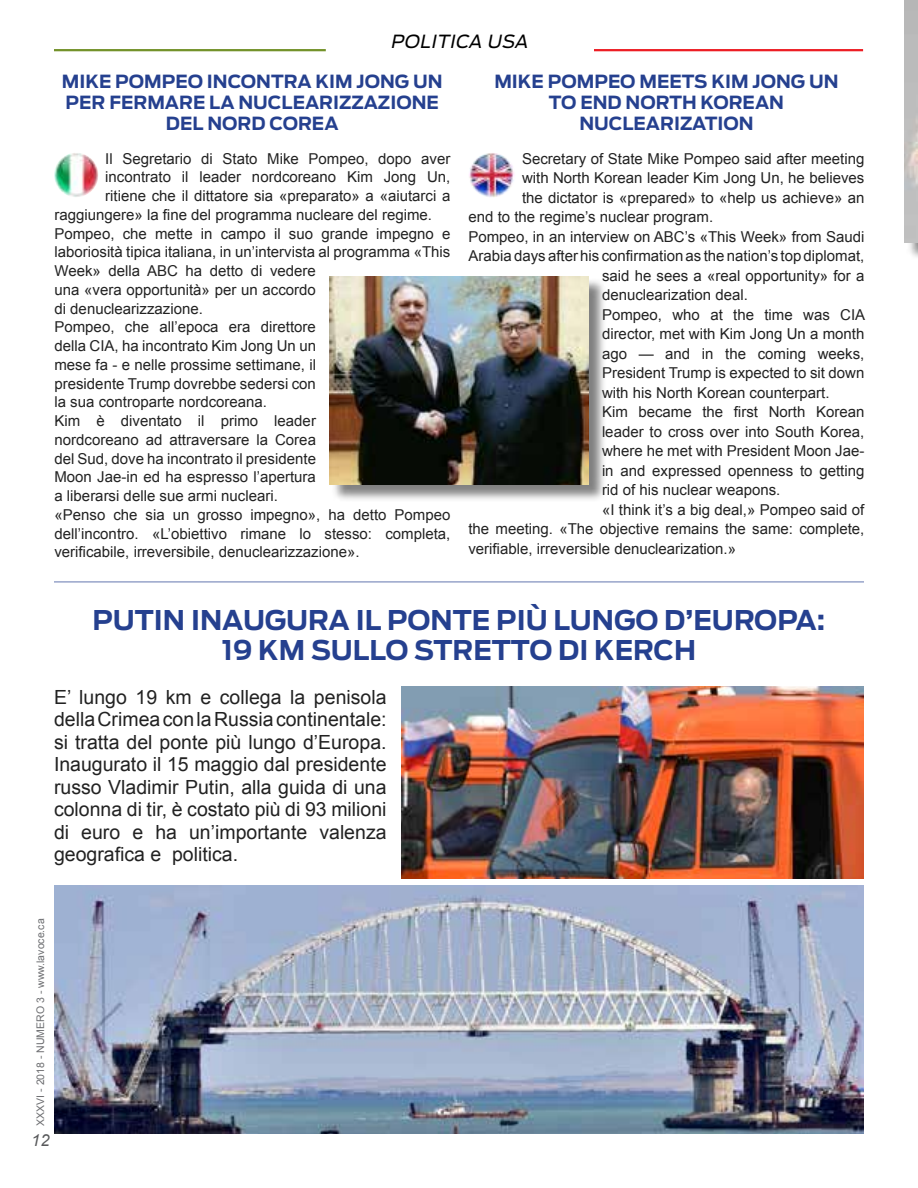
<style>
.page{position:relative;width:918px;height:1188px;background:#fff}
.page>*{position:absolute;margin:0;border:0;box-sizing:border-box;transform-origin:0 0}
.t1{font:700 27px/30px "Antenna";color:#25408f;text-align:center}
.t2{font:19.5px/22.5px "Arial";color:#222;text-align:justify}
.t3{font:700 18px/21px "Antenna";color:#25408f;text-align:center}
.t4{font:italic 18px "Antenna";color:#000}
.t5{font:italic 16.5px "Arial";color:#58595b}
.t6{font:15px "Arial";color:#222}
.t7{font:10.5px "Arial";color:#6d6e71}
</style>
<div class="page">
<hr style="left:54px;top:49px;width:272px;height:2px;background:#73922a">
<hr style="left:594px;top:49px;width:269px;height:2px;background:#ed1d24">
<div style="left:331px;top:277px;width:275px;height:225px;background:#000;opacity:.5"></div>
<img style="left:330px;top:276px;width:258px;height:208px">
<img style="left:469px;top:153px;width:46px;height:44px">
<img style="left:54px;top:153px;width:44px;height:44px;border-radius:22px">
<img style="left:402px;top:687px;width:462px;height:191px">
<img style="left:54px;top:886px;width:810px;height:248px">
<hr style="left:54px;top:581px;width:810px;height:2px;background:#25408f">
<div style="left:906px;top:0;width:12px;height:260px;background:#000;opacity:.5"></div>
<img style="left:904px;top:0;width:14px;height:242px">
<p class="t4" style="left:390px;top:31px;width:143px">POLITICA USA</p>
<p class="t3" style="left:62px;top:71px;width:382px">MIKE POMPEO INCONTRA KIM JONG UN<br>PER FERMARE LA NUCLEARIZZAZIONE<br>DEL NORD COREA</p>
<p class="t3" style="left:494px;top:71px;width:346px">MIKE POMPEO MEETS KIM JONG UN<br>TO END NORTH KOREAN<br>NUCLEARIZATION</p>
<p class="t6" style="left:105px;top:149px;width:347px">Il Segretario di Stato Mike Pompeo, dopo aver</p>
<p class="t6" style="left:105px;top:167px;width:347px">incontrato il leader nordcoreano Kim Jong Un,</p>
<p class="t6" style="left:105px;top:186px;width:347px">ritiene che il dittatore sia «preparato» a «aiutarci a</p>
<p class="t6" style="left:54px;top:205px;width:379px">raggiungere» la fine del programma nucleare del regime.</p>
<p class="t6" style="left:54px;top:224px;width:397px">Pompeo, che mette in campo il suo grande impegno e</p>
<p class="t6" style="left:54px;top:242px;width:397px">laboriosità tipica italiana, in un’intervista al programma «This</p>
<p class="t6" style="left:54px;top:261px;width:263px">Week» della ABC ha detto di vedere</p>
<p class="t6" style="left:54px;top:280px;width:263px">una «vera opportunità» per un accordo</p>
<p class="t6" style="left:54px;top:299px;width:150px">di denuclearizzazione.</p>
<p class="t6" style="left:54px;top:317px;width:263px">Pompeo, che all’epoca era direttore</p>
<p class="t6" style="left:54px;top:336px;width:263px">della CIA, ha incontrato Kim Jong Un un</p>
<p class="t6" style="left:54px;top:355px;width:263px">mese fa - e nelle prossime settimane, il</p>
<p class="t6" style="left:54px;top:374px;width:263px">presidente Trump dovrebbe sedersi con</p>
<p class="t6" style="left:54px;top:392px;width:214px">la sua controparte nordcoreana.</p>
<p class="t6" style="left:54px;top:411px;width:263px">Kim è diventato il primo leader</p>
<p class="t6" style="left:54px;top:430px;width:263px">nordcoreano ad attraversare la Corea</p>
<p class="t6" style="left:54px;top:449px;width:263px">del Sud, dove ha incontrato il presidente</p>
<p class="t6" style="left:54px;top:467px;width:263px">Moon Jae-in ed ha espresso l’apertura</p>
<p class="t6" style="left:54px;top:486px;width:225px">a liberarsi delle sue armi nucleari.</p>
<p class="t6" style="left:54px;top:505px;width:397px">«Penso che sia un grosso impegno», ha detto Pompeo</p>
<p class="t6" style="left:54px;top:524px;width:397px">dell’incontro. «L’obiettivo rimane lo stesso: completa,</p>
<p class="t6" style="left:54px;top:542px;width:307px">verificabile, irreversibile, denuclearizzazione».</p>
<p class="t6" style="left:522px;top:149px;width:344px">Secretary of State Mike Pompeo said after meeting</p>
<p class="t6" style="left:522px;top:168px;width:344px">with North Korean leader Kim Jong Un, he believes</p>
<p class="t6" style="left:522px;top:188px;width:344px">the dictator is «prepared» to «help us achieve» an</p>
<p class="t6" style="left:468px;top:207px;width:246px">end to the regime’s nuclear program.</p>
<p class="t6" style="left:468px;top:227px;width:397px">Pompeo, in an interview on ABC’s «This Week» from Saudi</p>
<p class="t6" style="left:468px;top:246px;width:397px">Arabia days after his confirmation as the nation’s top diplomat,</p>
<p class="t6" style="left:602px;top:266px;width:264px">said he sees a «real opportunity» for a</p>
<p class="t6" style="left:602px;top:285px;width:147px">denuclearization deal.</p>
<p class="t6" style="left:602px;top:305px;width:265px">Pompeo, who at the time was CIA</p>
<p class="t6" style="left:602px;top:324px;width:264px">director, met with Kim Jong Un a month</p>
<p class="t6" style="left:602px;top:344px;width:264px">ago — and in the coming weeks,</p>
<p class="t6" style="left:602px;top:363px;width:264px">President Trump is expected to sit down</p>
<p class="t6" style="left:602px;top:383px;width:229px">with his North Korean counterpart.</p>
<p class="t6" style="left:602px;top:402px;width:264px">Kim became the first North Korean</p>
<p class="t6" style="left:602px;top:422px;width:264px">leader to cross over into South Korea,</p>
<p class="t6" style="left:602px;top:441px;width:264px">where he met with President Moon Jae-</p>
<p class="t6" style="left:602px;top:461px;width:264px">in and expressed openness to getting</p>
<p class="t6" style="left:602px;top:480px;width:180px">rid of his nuclear weapons.</p>
<p class="t6" style="left:602px;top:500px;width:264px">«I think it’s a big deal,» Pompeo said of</p>
<p class="t6" style="left:468px;top:519px;width:397px">the meeting. «The objective remains the same: complete,</p>
<p class="t6" style="left:468px;top:539px;width:269px">verifiable, irreversible denuclearization.»</p>
<h1 class="t1" style="left:93px;top:605px;width:734px">PUTIN INAUGURA IL PONTE PIÙ LUNGO D’EUROPA:<br>19 KM SULLO STRETTO DI KERCH</h1>
<p class="t2" style="left:54px;top:686px;width:334px">E’ lungo 19 km e collega la penisola della Crimea con la Russia continentale: si tratta del ponte più lungo d’Europa.<br>Inaugurato il 15 maggio dal presidente russo Vladimir Putin, alla guida di una colonna di tir, è costato più di 93 milioni di euro e ha un’importante valenza geografica e politica.</p>
<p class="t7" style="left:34px;top:1126px;width:209px;rotate:-90deg">XXXVI - 2018 - NUMERO 3 - www.lavoce.ca</p>
<p class="t5" style="left:31px;top:1130px;width:20px">12</p>
</div>
